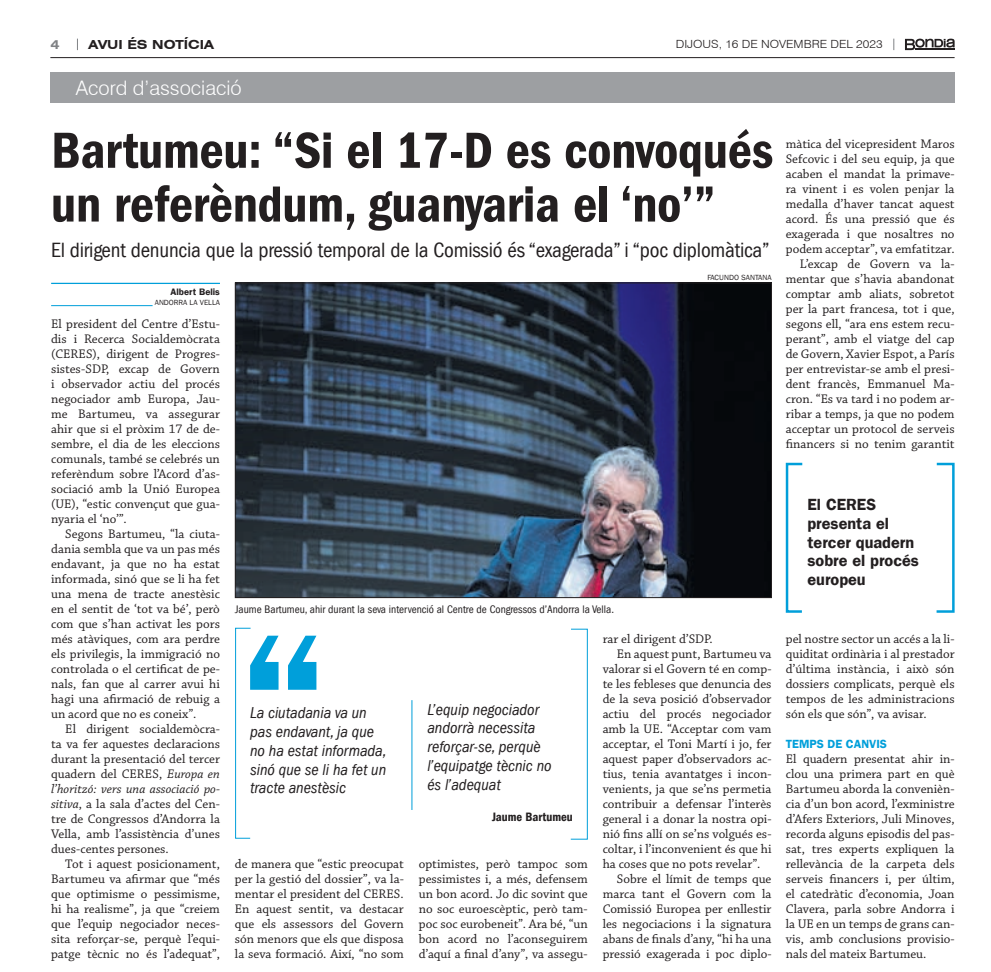
<style>
.page{position:relative;width:991px;height:972px;background:#fff}
.page>*{position:absolute;margin:0;border:0;box-sizing:border-box;transform-origin:0 0}
.t1{font:600 condensed 52.5px/53.8px "Franklin Gothic LT";letter-spacing:-.005em;color:#231f20}
.t2{font:condensed 21.25px "Franklin Gothic LT";letter-spacing:-.01em;color:#231f20}
.t3{font:300 20px "Swiss 721 BT";color:#fff}
.t4{font:italic condensed 16.25px/18.8px "Franklin Gothic LT";color:#231f20}
.t5{font:600 16.25px/18.8px "Franklin Gothic LT";color:#231f20}
.t6{font:13.12px/15px "Chaparral Pro";color:#231f20;text-align:justify}
.t7{font:700 expanded 12.5px "Swiss 721 BT";color:#231f20}
.t8{font:600 condensed 12.5px "Franklin Gothic LT";color:#231f20}
.t9{font:700 expanded 12.5px "Swiss 721 BT";color:#808285}
.t10{font:600 11.88px "Franklin Gothic LT";color:#009fda}
.t11{font:condensed 11.25px "Franklin Gothic LT";color:#231f20}
.t12{font:300 11.25px "Swiss 721 BT";color:#231f20;scale:1.1 1}
.t13{font:600 9.38px "Franklin Gothic LT";color:#231f20}
.t14{font:7.5px "Franklin Gothic LT";color:#231f20}
.s1{font-style:italic}
</style>
<div class="page">
<hr style="left:50px;top:57px;width:904px;height:1px;background:#231f20">
<svg style="left:905px;top:39px;width:49px;height:11px"></svg>
<div style="left:50px;top:73px;width:904px;height:30px;background:#9d9fa2"></div>
<img style="left:237px;top:285px;width:532px;height:311px">
<div style="left:235px;top:283px;width:536px;height:315px;border:1px solid #231f20"></div>
<hr style="left:51px;top:283px;width:169px;height:1px;background:#009fda">
<hr style="left:51px;top:305px;width:101px;height:1px;background:#009fda">
<hr style="left:411px;top:700px;width:1px;height:110px;background:#009fda">
<svg style="left:235px;top:627px;width:81px;height:212px"></svg>
<svg style="left:570px;top:628px;width:18px;height:212px"></svg>
<svg style="left:785px;top:462px;width:18px;height:151px"></svg>
<svg style="left:936px;top:462px;width:19px;height:151px"></svg>
<p class="t9" style="left:50px;top:37px;width:11px">4</p>
<p class="t7" style="left:88px;top:37px;width:127px">AVUI ÉS NOTÍCIA</p>
<p class="t12" style="left:675px;top:38px;width:189px">DIJOUS, 16 DE NOVEMBRE DEL 2023</p>
<h3 class="t3" style="left:76px;top:75px;width:167px">Acord d’associació</h3>
<h1 class="t1" style="left:51px;top:124px;width:723px">Bartumeu: “Si el 17-D es convoqués un referèndum, guanyaria el ‘no’”</h1>
<h2 class="t2" style="left:51px;top:238px;width:719px">El dirigent denuncia que la pressió temporal de la Comissió és “exagerada” i “poc diplomàtica”</h2>
<p class="t13" style="left:170px;top:287px;width:51px">Albert Belis</p>
<p class="t14" style="left:155px;top:298px;width:67px">ANDORRA LA VELLA</p>
<p class="t14" style="left:707px;top:273px;width:66px">FACUNDO SANTANA</p>
<p class="t6" style="left:51px;top:317px;width:170px">El president del Centre d’Estu&shy;dis i Recerca Socialdemòcrata (CERES), dirigent de Progres&shy;sistes-SDP, excap de Govern i observador actiu del procés negociador amb Europa, Jau&shy;me Bartumeu, va assegurar ahir que si el pròxim 17 de de&shy;sembre, el dia de les eleccions comunals, també se celebrés un referèndum sobre l’Acord d’as&shy;sociació amb la Unió Europea (UE), “estic convençut que gua&shy;nyaria el ‘no’”.</p>
<p class="t6" style="left:51px;top:527px;width:170px;text-indent:14px">Segons Bartumeu, “la ciuta&shy;dania sembla que va un pas més endavant, ja que no ha estat informada, sinó que se li ha fet una mena de tracte anestèsic en el sentit de ‘tot va bé’, però com que s’han activat les pors més atàviques, com ara perdre els privilegis, la immigració no controlada o el certificat de pe&shy;nals, fan que al carrer avui hi hagi una afirmació de rebuig a un acord que no es coneix”.</p>
<p class="t6" style="left:51px;top:722px;width:170px;text-indent:14px">El dirigent socialdemòcra&shy;ta va fer aquestes declaracions durant la presentació del tercer quadern del CERES, <span class="s1">Europa en l’horitzó: vers una associació po&shy;sitiva</span>, a la sala d’actes del Cen&shy;tre de Congressos d’Andorra la Vella, amb l’assistència d’unes dues-centes persones.</p>
<p class="t6" style="left:51px;top:857px;width:170px;text-indent:14px">Tot i aquest posicionament, Bartumeu va afirmar que “més que optimisme o pessimisme, hi ha realisme”, ja que “creiem que l’equip negociador neces&shy;sita reforçar-se, perquè l’equi&shy;patge tècnic no és l’adequat”,</p>
<p class="t6" style="left:235px;top:857px;width:170px">de manera que “estic preocupat per la gestió del dossier”, va la&shy;mentar el president del CERES.<br>En aquest sentit, va destacar que els assessors del Govern són menors que els que disposa la seva formació. Així, “no som</p>
<p class="t6" style="left:419px;top:857px;width:170px">optimistes, però tampoc som pessimistes i, a més, defensem un bon acord. Jo dic sovint que no soc euroescèptic, però tam&shy;poc soc eurobeneit”. Ara bé, “un bon acord no l’aconseguirem d’aquí a final d’any”, va assegu-</p>
<p class="t11" style="left:235px;top:603px;width:380px">Jaume Bartumeu, ahir durant la seva intervenció al Centre de Congressos d’Andorra la Vella.</p>
<p class="t6" style="left:602px;top:632px;width:111px">rar el dirigent d’SDP.</p>
<p class="t6" style="left:616px;top:647px;width:156px">En aquest punt, Bartumeu va</p>
<p class="t6" style="left:602px;top:662px;width:170px">valorar si el Govern té en comp-</p>
<p class="t6" style="left:602px;top:677px;width:170px">te les febleses que denuncia des</p>
<p class="t6" style="left:602px;top:692px;width:170px">de la seva posició d’observador</p>
<p class="t6" style="left:602px;top:707px;width:170px">actiu del procés negociador</p>
<p class="t6" style="left:602px;top:722px;width:170px">amb la UE. “Acceptar com vam</p>
<p class="t6" style="left:602px;top:737px;width:170px">acceptar, el Toni Martí i jo, fer</p>
<p class="t6" style="left:602px;top:752px;width:170px">aquest paper d’observadors ac-</p>
<p class="t6" style="left:602px;top:767px;width:170px">tius, tenia avantatges i incon-</p>
<p class="t6" style="left:602px;top:782px;width:170px">venients, ja que se’ns permetia</p>
<p class="t6" style="left:602px;top:797px;width:170px">contribuir a defensar l’interès</p>
<p class="t6" style="left:602px;top:812px;width:170px">general i a donar la nostra opi-</p>
<p class="t6" style="left:602px;top:827px;width:170px">nió fins allí on se’ns volgués es-</p>
<p class="t6" style="left:602px;top:842px;width:170px">coltar, i l’inconvenient és que hi</p>
<p class="t6" style="left:602px;top:857px;width:159px">ha coses que no pots revelar”.</p>
<p class="t6" style="left:616px;top:872px;width:156px">Sobre el límit de temps que</p>
<p class="t6" style="left:602px;top:887px;width:170px">marca tant el Govern com la</p>
<p class="t6" style="left:602px;top:902px;width:170px">Comissió Europea per enllestir</p>
<p class="t6" style="left:602px;top:917px;width:170px">les negociacions i la signatura</p>
<p class="t6" style="left:602px;top:932px;width:170px">abans de finals d’any, “hi ha una</p>
<p class="t6" style="left:602px;top:947px;width:170px">pressió exagerada i poc diplo-</p>
<p class="t4" style="left:427px;top:700px;width:126px">L’equip negociador andorrà necessita reforçar-se, perquè l’equipatge tècnic no és l’adequat</p>
<p class="t8" style="left:492px;top:809px;width:82px">Jaume Bartumeu</p>
<p class="t4" style="left:250px;top:704px;width:138px">La ciutadania va un pas endavant, ja que no ha estat informada, sinó que se li ha fet un tracte anestèsic</p>
<p class="t6" style="left:785px;top:137px;width:170px;text-align:right">màtica del vicepresident Maros<br>Sefcovic i del seu equip, ja que acaben el mandat la primave&shy;ra vinent i es volen penjar la medalla d’haver tancat aquest acord. És una pressió que és exagerada i que nosaltres no podem acceptar”, va emfatitzar.<br>L’excap de Govern va la&shy;mentar que s’havia abandonat comptar amb aliats, sobretot per la part francesa, tot i que, segons ell, “ara ens estem recu&shy;perant”, amb el viatge del cap de Govern, Xavier Espot, a París per entrevistar-se amb el presi&shy;dent francès, Emmanuel Ma&shy;cron. “Es va tard i no podem ar&shy;ribar a temps, ja que no podem acceptar un protocol de serveis financers si no tenim garantit</p>
<p class="t5" style="left:807px;top:495px;width:113px">El CERES presenta el tercer quadern sobre el procés europeu</p>
<p class="t6" style="left:785px;top:632px;width:170px">pel nostre sector un accés a la li&shy;quiditat ordinària i al prestador d’última instància, i això són dossiers complicats, perquè els tempos de les administracions són els que són”, va avisar.</p>
<p class="t10" style="left:785px;top:737px;width:103px">TEMPS DE CANVIS</p>
<p class="t6" style="left:785px;top:752px;width:170px">El quadern presentat ahir in&shy;clou una primera part en què Bartumeu aborda la convenièn&shy;cia d’un bon acord, l’exministre d’Afers Exteriors, Juli Minoves, recorda alguns episodis del pas&shy;sat, tres experts expliquen la rellevància de la carpeta dels serveis financers i, per últim, el catedràtic d’economia, Joan Clavera, parla sobre Andorra i la UE en un temps de grans can&shy;vis, amb conclusions provisio&shy;nals del mateix Bartumeu.</p>
</div>
